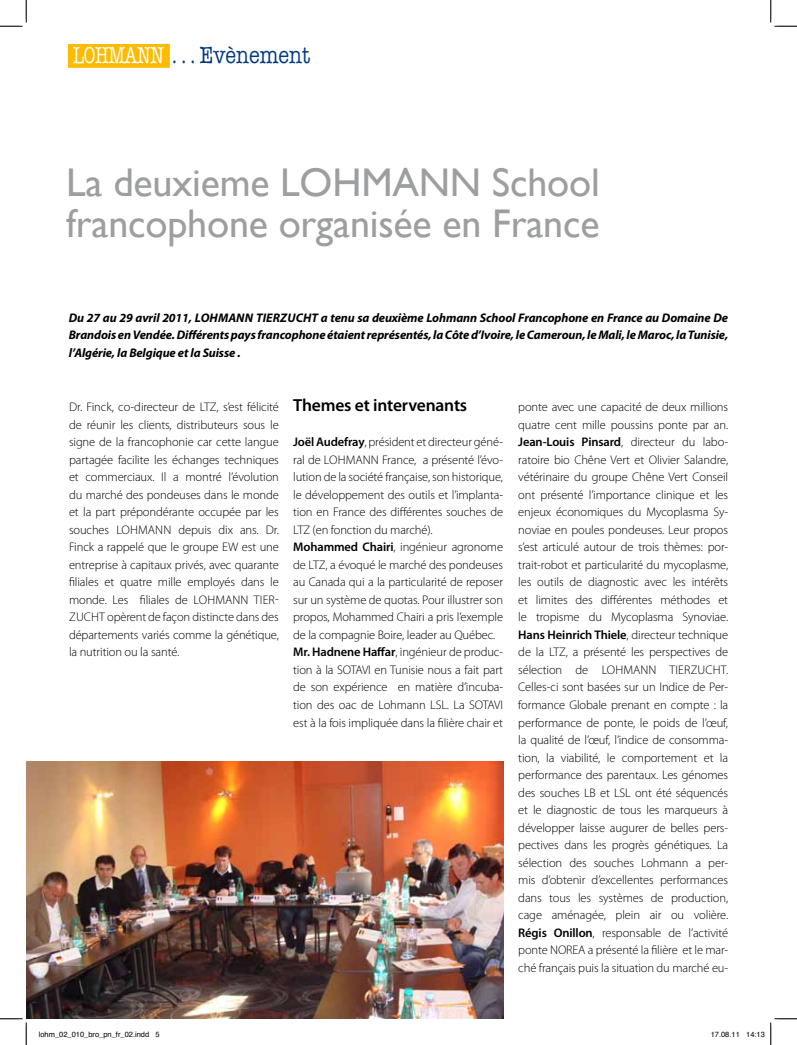
<style>
.page{position:relative;width:797px;height:1045px;background:#fff}
.page>*{position:absolute;margin:0;border:0;box-sizing:border-box;transform-origin:0 0}
.t1{font:40px/41.2px "Gill Sans";letter-spacing:-.005em;color:#9c9e9f}
.t2{font:23.75px "American Typewriter";color:#003882;scale:.85 1}
.t3{font:600 17.5px "Myriad Pro";letter-spacing:-.01em;color:#000}
.t4{font:300 12.5px/17.5px "Myriad Pro";letter-spacing:-.01em;color:#000;text-align:justify}
.t5{font:italic 700 12.5px/17.5px "Myriad Pro";letter-spacing:-.01em;color:#000;text-align:justify}
.t6{font:7.5px "Helvetica";color:#000}
.s1{font-size:23.5px;color:#fff}
.s2{font-size:23.5px}
.s3{font-weight:600}
</style>
<div class="page">
<div style="left:68px;top:44px;width:102px;height:24px;background:#fabb00;border:1px solid #fabb00"></div>
<img style="left:26px;top:761px;width:478px;height:257px">
<svg style="left:0;top:0;width:27px;height:27px"></svg>
<svg style="left:0;top:1018px;width:27px;height:27px"></svg>
<svg style="left:770px;top:0;width:27px;height:27px"></svg>
<svg style="left:770px;top:1018px;width:27px;height:27px"></svg>
<h2 class="t2" style="left:73px;top:37px;width:280px"><span class="s1">LOHMANN</span> <span class="s2">. . .</span> Evènement</h2>
<h1 class="t1" style="left:66px;top:161px;width:535px">La deuxieme LOHMANN School francophone organisée en France</h1>
<p class="t5" style="left:69px;top:309px;width:661px">Du 27 au 29 avril 2011, Lohmann Tierzucht a tenu sa deuxième Lohmann School Francophone en France au Domaine De Brandois en Vendée. Différents pays francophone étaient représentés, la Côte d’Ivoire, le Cameroun, le Mali, le Maroc, la Tunisie, l’Algérie, la Belgique et la Suisse .</p>
<p class="t4" style="left:69px;top:399px;width:211px">Dr. Finck, co-directeur de LTZ, s’est félicité de réunir les clients, distributeurs sous le signe de la francophonie car cette langue partagée facilite les échanges techniques et commerciaux. Il a montré l’évolution du marché des pondeuses dans le monde et la part prépondérante occupée par les souches Lohmann</p>
<p class="t4" style="left:69px;top:521px;width:211px;text-indent:109px">depuis dix ans. Dr.<br>Finck a rappelé que le groupe EW est une entreprise à capitaux privés, avec quarante filiales et quatre mille employés dans le monde. Les filiales de Lohmann</p>
<p class="t4" style="left:254px;top:591px;width:26px">Tier-</p>
<p class="t4" style="left:69px;top:609px;width:211px;text-indent:38px">opèrent de façon distincte dans des départements variés comme la génétique, la nutrition ou la santé.</p>
<p class="t4" style="left:69px;top:609px;width:9px">zucht</p>
<h3 class="t3" style="left:293px;top:396px;width:176px">Themes et intervenants</h3>
<p class="t4" style="left:293px;top:434px;width:211px"><span class="s3">Joël Audefray</span>, président et directeur géné&shy;ral de Lohmann</p>
<p class="t4" style="left:293px;top:451px;width:211px;text-align:left;text-indent:89px">France, a présenté l’évo&shy;lution de la société française, son historique, le développement des outils et l’implanta&shy;tion en France des différentes souches de LTZ (en fonction du marché).<br><span class="s3">Mohammed Chairi</span>, ingénieur agronome de LTZ, a évoqué le marché des pondeuses au Canada qui a la particularité de reposer sur un système de quotas. Pour illustrer son propos, Mohammed Chairi a pris l’exemple de la compagnie Boire, leader au Québec.<br><span class="s3">Mr. Hadnene Haffar</span>, ingénieur de produc&shy;tion à la SOTAVI en Tunisie nous a fait part de son expérience en matière d’incuba&shy;tion des oac de Lohmann LSL. La SOTAVI est à la fois impliquée dans la filière chair et</p>
<p class="t4" style="left:518px;top:399px;width:211px">ponte avec une capacité de deux millions quatre cent mille poussins ponte par an.<br><span class="s3">Jean-Louis Pinsard</span>, directeur du labo&shy;ratoire bio Chêne Vert et Olivier Salandre, vétérinaire du groupe Chêne Vert Conseil ont présenté l’importance clinique et les enjeux économiques du Mycoplasma Sy&shy;noviae en poules pondeuses. Leur propos s’est articulé autour de trois thèmes: por&shy;trait-robot et particularité du mycoplasme, les outils de diagnostic avec les intérêts et limites des différentes méthodes et le tropisme du Mycoplasma Synoviae.<br><span class="s3">Hans Heinrich Thiele</span>, directeur technique de la LTZ, a présenté les perspectives de sélection de Lohmann</p>
<p class="t4" style="left:669px;top:661px;width:14px">Tierzucht</p>
<p class="t4" style="left:518px;top:661px;width:211px;text-indent:208px">.<br>Celles-ci sont basées sur un Indice de Per&shy;formance Globale prenant en compte : la performance de ponte, le poids de l’œuf, la qualité de l’œuf, l’indice de consomma&shy;tion, la viabilité, le comportement et la performance des parentaux. Les génomes des souches LB et LSL ont été séquencés et le diagnostic de tous les marqueurs à développer laisse augurer de belles pers&shy;pectives dans les progrès génétiques. La sélection des souches Lohmann a per&shy;mis d’obtenir d’excellentes performances dans tous les systèmes de production, cage aménagée, plein air ou volière.<br><span class="s3">Régis Onillon</span>, responsable de l’activité ponte NOREA a présenté la filière et le mar&shy;ché français puis la situation du marché eu-</p>
<p class="t6" style="left:39px;top:1029px;width:122px">lohm_02_010_bro_pn_fr_02.indd 5</p>
<p class="t6" style="left:710px;top:1029px;width:56px">17.08.11 14:13</p>
</div>
